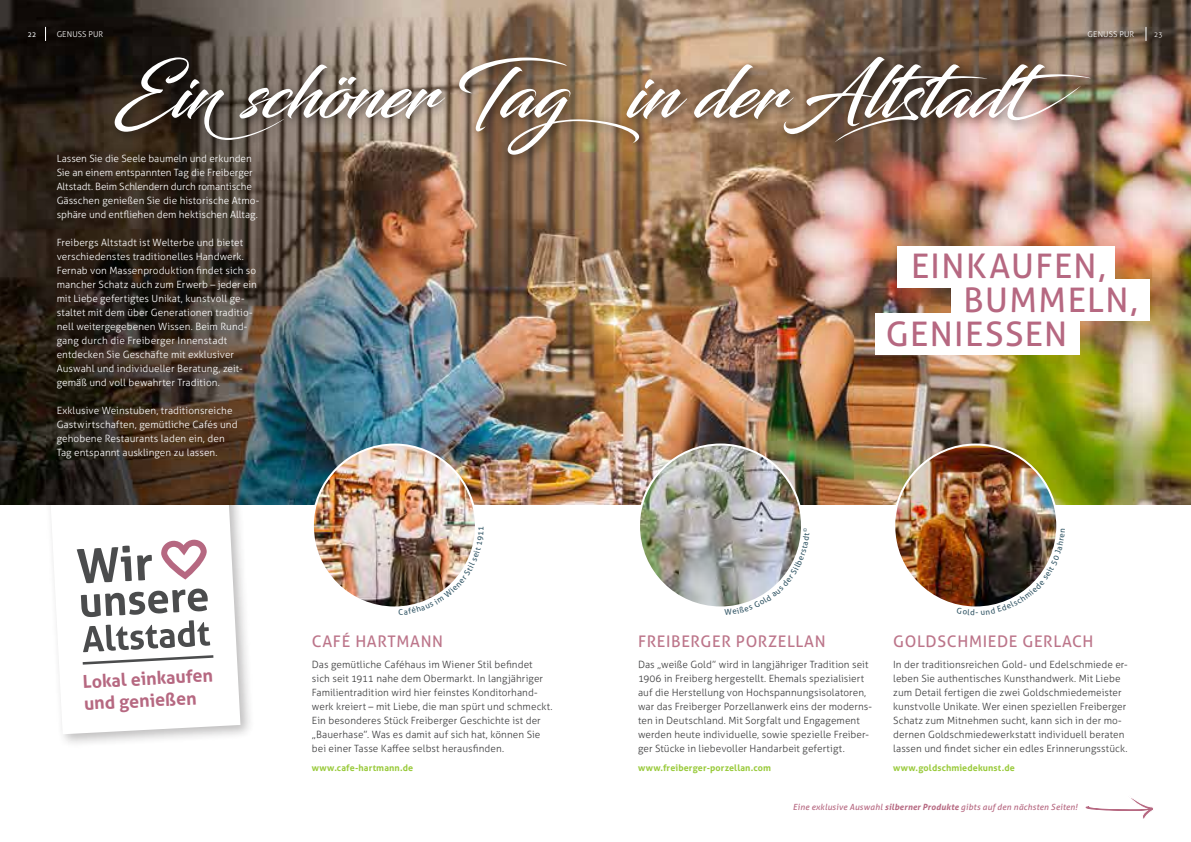
<style>
.page{position:relative;width:1191px;height:842px;background:#fff}
.page>*{position:absolute;margin:0;border:0;box-sizing:border-box;transform-origin:0 0}
.t1{font:72px "Blacksword";color:#fff}
.t2{font:33.9px "Aller";letter-spacing:.04em;color:#b66881}
.t3{font:700 17.9px/22px "Aller";color:#b66881}
.t4{font:16px "Aller";letter-spacing:.04em;color:#bc758a}
.t5{font:300 10px/14px "Aller";letter-spacing:.005em;color:#3e3e3f}
.t6{font:300 10px/14px "Aller";letter-spacing:.005em;color:#fff}
.t7{font:700 9px "Aller";letter-spacing:.015em;color:#99ca3b}
.t8{font:italic 8.5px "Aller";letter-spacing:.02em;color:#b66881}
.t9{font:300 8px "Aller";letter-spacing:.01em;color:#fff}
.t10{font:300 7px "Aller";color:#fff}
.s1{font-weight:700}
</style>
<div class="page">
<div style="left:42px;top:427px;width:212px;height:321px;background:#231f20;opacity:.3"></div>
<svg style="left:47px;top:505px;width:193px;height:229px"></svg>
<svg style="left:77px;top:539px;width:139px;height:127px"></svg>
<img style="left:0;top:0;width:1191px;height:505px">
<div style="left:620px;top:51px;width:480px;height:102px;background:#000;opacity:.5"></div>
<div style="left:897px;top:246px;width:217px;height:42px;background:#fff"></div>
<div style="left:951px;top:279px;width:198px;height:42px;background:#fff"></div>
<div style="left:875px;top:313px;width:205px;height:42px;background:#fff"></div>
<svg style="left:1145px;top:27px;width:1px;height:14px"></svg>
<div style="left:108px;top:51px;width:543px;height:116px;background:#000;opacity:.5"></div>
<img style="left:894px;top:444px;width:163px;height:163px;border-radius:81px">
<svg style="left:45px;top:27px;width:1px;height:14px"></svg>
<img style="left:639px;top:444px;width:163px;height:163px;border-radius:81px">
<img style="left:313px;top:444px;width:163px;height:163px;border-radius:81px">
<svg style="left:1086px;top:798px;width:67px;height:21px"></svg>
<img style="left:956px;top:529px;width:101px;height:78px">
<svg style="left:724px;top:528px;width:78px;height:79px"></svg>
<img style="left:399px;top:527px;width:77px;height:80px">
<p class="t10" style="left:28px;top:30px;width:10px">22</p>
<p class="t9" style="left:57px;top:29px;width:48px">GENUSS PUR</p>
<p class="t9" style="left:1087px;top:29px;width:48px">GENUSS PUR</p>
<p class="t10" style="left:1154px;top:30px;width:10px">23</p>
<h1 class="t1" style="left:628px;top:50px;width:463px">in derAltstadt</h1>
<h1 class="t1" style="left:114px;top:50px;width:554px">Einschöner Tag</h1>
<p class="t6" style="left:57px;top:151px;width:204px">Lassen Sie die Seele baumeln und erkunden Sie an einem entspannten Tag die Freiberger Altstadt. Beim Schlendern durch romantische Gässchen genießen Sie die historische Atmo&shy;sphäre und entfliehen dem hektischen Alltag.</p>
<p class="t6" style="left:57px;top:235px;width:202px">Freibergs Altstadt ist Welterbe und bietet verschiedenstes traditionelles Handwerk.<br>Fernab von Massenproduktion findet sich so mancher Schatz auch zum Erwerb – jeder ein mit Liebe gefertigtes Unikat, kunstvoll ge&shy;staltet mit dem über Generationen traditio&shy;nell weitergegebenen Wissen. Beim Rund&shy;gang durch die Freiberger Innenstadt entdecken Sie Geschäfte mit exklusiver Auswahl und individueller Beratung, zeit&shy;gemäß und voll bewahrter Tradition.</p>
<p class="t6" style="left:57px;top:403px;width:182px">Exklusive Weinstuben, traditionsreiche Gastwirtschaften, gemütliche Cafés und gehobene Restaurants laden ein, den Tag entspannt ausklingen zu lassen.</p>
<h2 class="t2" style="left:911px;top:245px;width:196px">EINKAUFEN,</h2>
<h2 class="t2" style="left:963px;top:279px;width:176px">BUMMELN,</h2>
<h2 class="t2" style="left:885px;top:313px;width:183px">GENIESSEN</h2>
<h3 class="t3" style="left:82px;top:671px;width:132px;rotate:-3deg">Lokal einkaufen und genießen</h3>
<h3 class="t4" style="left:312px;top:632px;width:133px">CAFÉ HARTMANN</h3>
<p class="t5" style="left:312px;top:658px;width:242px">Das gemütliche Caféhaus im Wiener Stil befindet sich seit 1911 nahe dem Obermarkt. In langjähriger Familientradition wird hier feinstes Konditorhand&shy;werk kreiert – mit Liebe, die man spürt und schmeckt.<br>Ein besonderes Stück Freiberger Geschichte ist der „Bauerhase”. Was es damit auf sich hat, können Sie bei einer Tasse Kaffee selbst herausfinden.</p>
<p class="t7" style="left:312px;top:762px;width:103px">www.cafe-hartmann.de</p>
<h3 class="t4" style="left:638px;top:632px;width:189px">FREIBERGER PORZELLAN</h3>
<p class="t5" style="left:638px;top:658px;width:235px">Das „weiße Gold” wird in langjähriger Tradition seit 1906 in Freiberg hergestellt. Ehemals spezialisiert auf die Herstellung von Hochspannungsisolatoren, war das Freiberger Porzellanwerk eins der moderns&shy;ten in Deutschland. Mit Sorgfalt und Engagement werden heute individuelle, sowie spezielle Freiber&shy;ger Stücke in liebevoller Handarbeit gefertigt.</p>
<p class="t7" style="left:638px;top:762px;width:134px">www.freiberger-porzellan.com</p>
<h3 class="t4" style="left:893px;top:632px;width:202px">GOLDSCHMIEDE GERLACH</h3>
<p class="t5" style="left:893px;top:658px;width:236px">In der traditionsreichen Gold- und Edelschmiede er&shy;leben Sie authentisches Kunsthandwerk. Mit Liebe zum Detail fertigen die zwei Goldschmiedemeister kunstvolle Unikate. Wer einen speziellen Freiberger Schatz zum Mitnehmen sucht, kann sich in der mo&shy;dernen Goldschmiedewerkstatt individuell beraten lassen und findet sicher ein edles Erinnerungsstück.</p>
<p class="t7" style="left:893px;top:762px;width:123px">www.goldschmiedekunst.de</p>
<p class="t8" style="left:793px;top:802px;width:286px">Eine exklusive Auswahl <span class="s1">silberner Produkte</span> gibts auf den nächsten Seiten!</p>
</div>
